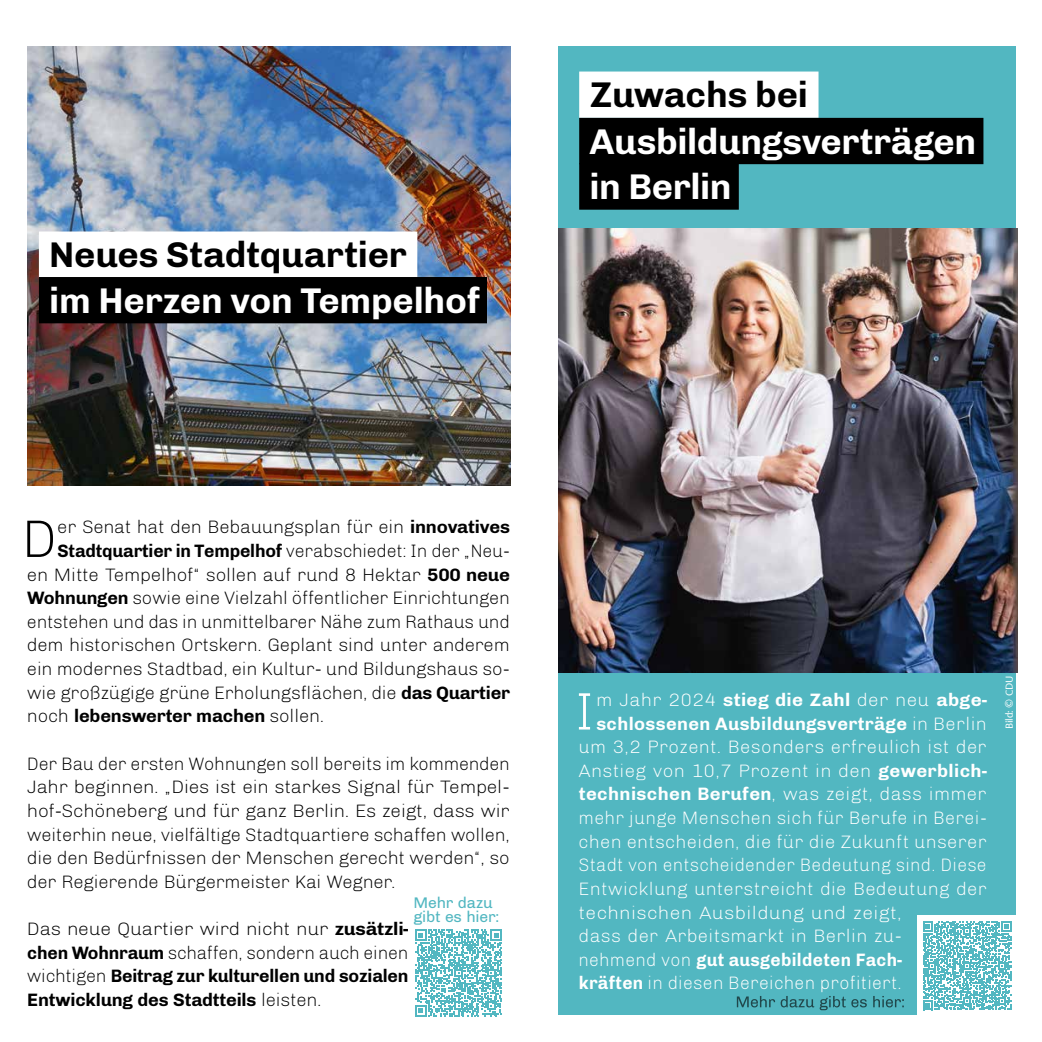
<style>
.page{position:relative;width:1042px;height:1042px;background:#fff}
.page>*{position:absolute;margin:0;border:0;box-sizing:border-box;transform-origin:0 0}
.t1{font:300 52.85px "Chivo";color:#fff}
.t2{font:300 52.85px "Chivo";color:#000}
.t3{font:700 36.57px/45.5px "Chivo";letter-spacing:-.01em;color:#fff}
.t4{font:700 36.57px "Chivo";letter-spacing:-.005em;color:#000}
.t5{font:300 18.38px/23.6px "Chivo";letter-spacing:-.01em;color:#000;text-align:justify}
.t6{font:300 18.38px "Chivo";letter-spacing:.02em;color:#fff}
.t7{font:700 18.38px/23.6px "Chivo";letter-spacing:-.01em;color:#000;text-align:justify;scale:1.05 1}
.t8{font:300 18.38px "Chivo";letter-spacing:.02em;color:#fff;scale:.95 1}
.t9{font:700 18.38px "Chivo";letter-spacing:.02em;color:#fff}
.t10{font:700 18.38px "Chivo";letter-spacing:-.01em;color:#000;scale:.96 1}
.t11{font:700 18.38px "Chivo";letter-spacing:.02em;color:#fff;scale:.95 1}
.t12{font:300 18.38px "Chivo";letter-spacing:.02em;color:#fff;scale:1.05 1}
.t13{font:700 18.38px "Chivo";letter-spacing:-.01em;color:#000}
.t14{font:15.75px/14px "Chivo";letter-spacing:-.01em;color:#52b7c1}
.t15{font:10.5px "CDU Kievit Tab";color:#fff}
.s1{font-weight:700}
.s2{font-weight:300}
</style>
<div class="page">
<hr style="left:1041px;top:46px;width:1px;height:47px;background:#000">
<hr style="left:1041px;top:92px;width:1px;height:46px;background:#000">
<hr style="left:1041px;top:137px;width:1px;height:47px;background:#000">
<div style="left:558px;top:47px;width:458px;height:968px;background:#52b7c1"></div>
<div style="left:917px;top:916px;width:100px;height:100px;background:#fff"></div>
<svg style="left:923px;top:921px;width:88px;height:89px"></svg>
<div style="left:579px;top:72px;width:239px;height:46px;background:#fff"></div>
<div style="left:579px;top:118px;width:404px;height:46px;background:#000"></div>
<div style="left:579px;top:163px;width:160px;height:47px;background:#000"></div>
<img style="left:27px;top:47px;width:483px;height:438px">
<svg style="left:415px;top:929px;width:87px;height:87px"></svg>
<div style="left:39px;top:231px;width:378px;height:47px;background:#fff"></div>
<div style="left:39px;top:277px;width:448px;height:46px;background:#000"></div>
<img style="left:558px;top:228px;width:459px;height:444px">
<svg style="left:737px;top:996px;width:167px;height:14px"></svg>
<h2 class="t4" style="left:49px;top:233px;width:359px">Neues Stadtquartier</h2>
<h2 class="t3" style="left:49px;top:278px;width:432px">im Herzen von Tempelhof</h2>
<h2 class="t4" style="left:589px;top:73px;width:220px">Zuwachs bei</h2>
<h2 class="t3" style="left:589px;top:119px;width:388px">Ausbildungsverträgen in Berlin</h2>
<h1 class="t2" style="left:22px;top:508px;width:37px">D</h1>
<p class="t5" style="left:58px;top:515px;width:454px">er Senat hat den Bebauungsplan für ein <span class="s1">innovatives</span></p>
<p class="t10" style="left:58px;top:540px;width:473px">Stadtquartier in Tempelhof <span class="s2">verabschiedet: In der „Neu-</span></p>
<p class="t5" style="left:27px;top:562px;width:484px">en Mitte Tempelhof“ sollen auf rund 8 Hektar <span class="s1">500 neue</span></p>
<p class="t5" style="left:27px;top:586px;width:484px"><span class="s1">Wohnungen</span> sowie eine Vielzahl öffentlicher Einrichtungen</p>
<p class="t5" style="left:27px;top:610px;width:484px">entstehen und das in unmittelbarer Nähe zum Rathaus und</p>
<p class="t5" style="left:27px;top:633px;width:484px">dem historischen Ortskern. Geplant sind unter anderem</p>
<p class="t5" style="left:27px;top:657px;width:484px">ein modernes Stadtbad, ein Kultur- und Bildungshaus so-</p>
<p class="t5" style="left:27px;top:681px;width:484px">wie großzügige grüne Erholungsflächen, die <span class="s1">das Quartier</span></p>
<p class="t13" style="left:27px;top:705px;width:299px"><span class="s2">noch</span> lebenswerter machen <span class="s2">sollen.</span></p>
<p class="t5" style="left:27px;top:751px;width:484px">Der Bau der ersten Wohnungen soll bereits im kommenden Jahr beginnen. „Dies ist ein starkes Signal für Tempel&shy;hof-Schöneberg und für ganz Berlin. Es zeigt, dass wir weiterhin neue, vielfältige Stadtquartiere schaffen wollen, die den Bedürfnissen der Menschen gerecht werden“, so der Regierende Bürgermeister Kai Wegner.</p>
<p class="t7" style="left:27px;top:917px;width:365px"><span class="s2">Das neue Quartier wird nicht nur</span> zusätzli&shy;chen Wohnraum <span class="s2">schaffen, sondern auch einen wichtigen</span> Beitrag zur kulturellen und sozialen Entwicklung des Stadtteils <span class="s2">leisten.</span></p>
<p class="t14" style="left:413px;top:895px;width:87px">Mehr dazu gibt es hier:</p>
<h1 class="t1" style="left:576px;top:681px;width:21px">I</h1>
<p class="t9" style="left:596px;top:689px;width:392px"><span class="s2">m Jahr 2024</span> stieg die Zahl <span class="s2">der neu</span> abge-</p>
<p class="t9" style="left:596px;top:712px;width:392px">schlossenen Ausbildungsverträge <span class="s2">in Berlin</span></p>
<p class="t6" style="left:579px;top:736px;width:410px">um 3,2 Prozent. Besonders erfreulich ist der</p>
<p class="t6" style="left:579px;top:760px;width:409px">Anstieg von 10,7 Prozent in den <span class="s1">gewerblich-</span></p>
<p class="t6" style="left:579px;top:783px;width:409px"><span class="s1">technischen Berufen</span>, was zeigt, dass immer</p>
<p class="t6" style="left:579px;top:807px;width:410px">mehr junge Menschen sich für Berufe in Berei-</p>
<p class="t6" style="left:579px;top:831px;width:410px">chen entscheiden, die für die Zukunft unserer</p>
<p class="t8" style="left:579px;top:854px;width:431px">Stadt von entscheidender Bedeutung sind. Diese</p>
<p class="t6" style="left:579px;top:878px;width:410px">Entwicklung unterstreicht die Bedeutung der</p>
<p class="t12" style="left:579px;top:901px;width:309px">technischen Ausbildung und zeigt,</p>
<p class="t6" style="left:579px;top:925px;width:325px">dass der Arbeitsmarkt in Berlin zu-</p>
<p class="t11" style="left:579px;top:949px;width:342px"><span class="s2">nehmend von</span> gut ausgebildeten Fach-</p>
<p class="t8" style="left:579px;top:972px;width:342px"><span class="s1">kräften</span> in diesen Bereichen profitiert.</p>
<p class="t15" style="left:1003px;top:729px;width:56px;rotate:-90deg">Bild: © CDU</p>
</div>
